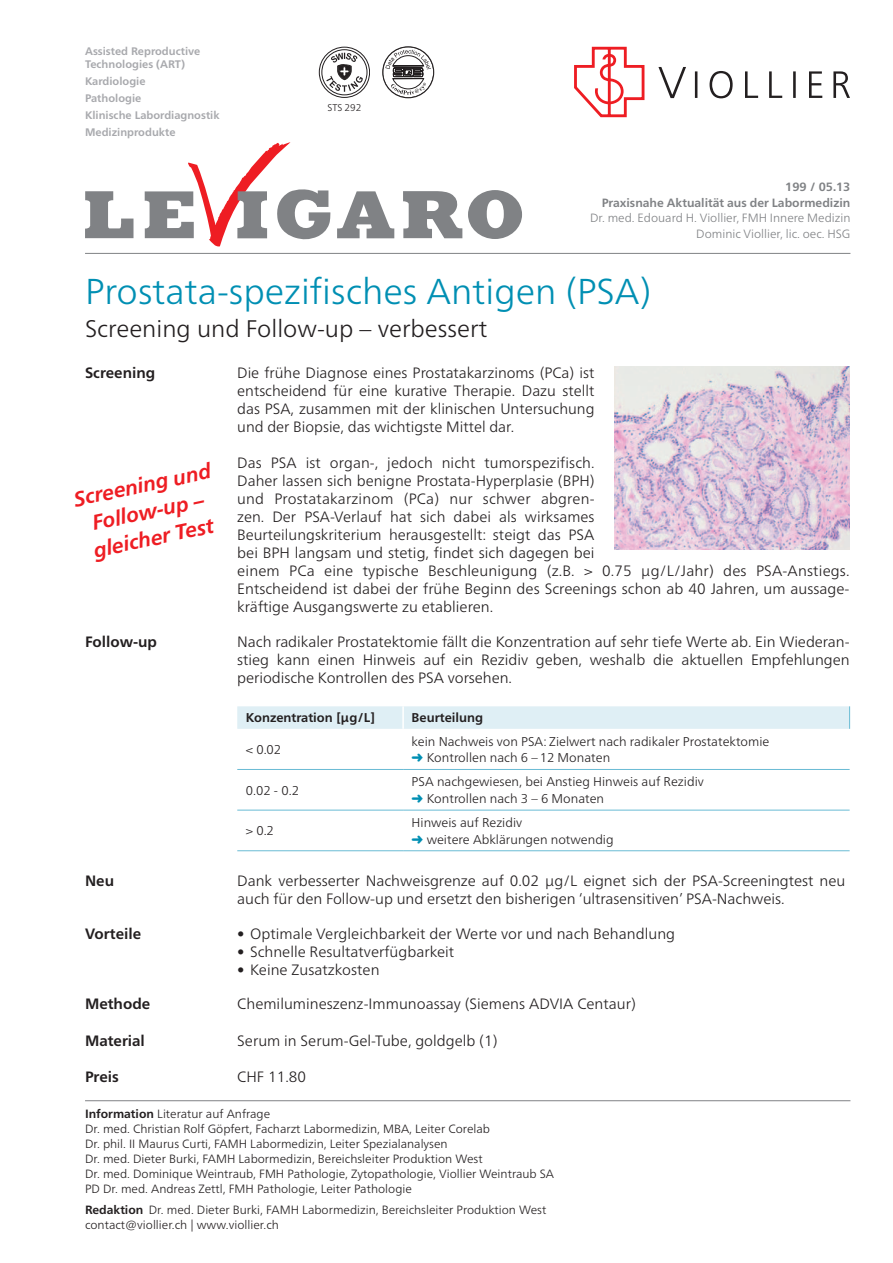
<style>
.page{position:relative;width:893px;height:1263px;background:#fff}
.page>*{position:absolute;margin:0;border:0;box-sizing:border-box;transform-origin:0 0}
.t1{font:300 36px "Frutiger Neue LTW1 G";color:#008fb3}
.t2{font:300 24px "Frutiger Neue LTW1 G";color:#231f20}
.t3{font:italic 700 21px/27px "Frutiger Neue LTW1 G";color:#ee1d23;text-align:center}
.t4{font:300 15px/18px "Frutiger Neue LTW1 G";color:#231f20;text-align:justify}
.t5{font:700 15px "Frutiger Neue LTW1 G";color:#231f20}
.t6{font:300 12.75px/16.5px "Frutiger Neue LTW1 G";color:#231f20}
.t7{font:700 12.75px "Frutiger Neue LTW1 G";color:#231f20}
.t8{font:300 12px/15px "Frutiger Neue LTW1 G";color:#231f20}
.t9{font:300 12px/15.8px "Frutiger Neue LTW1 G";color:#808285;text-align:right}
.t10{font:700 12px/15.8px "Frutiger Neue LTW1 G";color:#808285;text-align:right}
.t11{font:700 10.95px/17px "Frutiger Neue LTW1 G";color:#a8a9ad}
.t12{font:300 9.75px "Frutiger Neue LTW1 G";color:#231f20}
.s1{color:#008fb3}
.s2{font-weight:700}
</style>
<div class="page">
<svg style="left:85px;top:191px;width:48px;height:47px"></svg>
<svg style="left:337px;top:191px;width:57px;height:47px"></svg>
<svg style="left:145px;top:142px;width:186px;height:104px"></svg>
<svg style="left:468px;top:190px;width:54px;height:49px"></svg>
<svg style="left:403px;top:191px;width:59px;height:47px"></svg>
<svg style="left:658px;top:67px;width:28px;height:31px"></svg>
<svg style="left:695px;top:71px;width:155px;height:27px"></svg>
<svg style="left:574px;top:47px;width:71px;height:70px"></svg>
<div style="left:319px;top:47px;width:51px;height:51px;border:1px solid #231f20;border-radius:50%"></div>
<div style="left:322px;top:49px;width:45px;height:46px;border:1px solid #231f20;border-radius:50%"></div>
<svg style="left:326px;top:53px;width:37px;height:39px"></svg>
<svg style="left:385px;top:50px;width:46px;height:45px"></svg>
<div style="left:382px;top:47px;width:52px;height:51px;border:1px solid #231f20;border-radius:50%"></div>
<hr style="left:85px;top:253px;width:765px;height:1px;background:#808285">
<img style="left:615px;top:367px;width:235px;height:182px">
<div style="left:237px;top:706px;width:613px;height:23px;background:#dfeff5"></div>
<hr style="left:237px;top:769px;width:166px;height:1px;background:#69bbd4">
<hr style="left:403px;top:769px;width:447px;height:1px;background:#69bbd4">
<hr style="left:237px;top:810px;width:166px;height:1px;background:#69bbd4">
<hr style="left:403px;top:810px;width:447px;height:1px;background:#69bbd4">
<hr style="left:237px;top:850px;width:166px;height:1px;background:#69bbd4">
<hr style="left:403px;top:850px;width:447px;height:1px;background:#69bbd4">
<hr style="left:402px;top:706px;width:2px;height:23px;background:#fff">
<hr style="left:85px;top:1100px;width:765px;height:1px;background:#808285">
<p class="t11" style="left:85px;top:45px;width:117px;line-height:12.8px">Assisted Reproductive<br>Technologies (ART)</p>
<p class="t11" style="left:85px;top:72px;width:136px">Kardiologie<br>Pathologie<br>Klinische Labordiagnostik<br>Medizinprodukte</p>
<p class="t12" style="left:328px;top:101px;width:35px">STS 292</p>
<p class="t10" style="left:602px;top:179px;width:250px">199 / 05.13<br>Praxisnahe Aktualität aus der Labormedizin</p>
<p class="t9" style="left:590px;top:210px;width:262px">Dr. med. Edouard H. Viollier, FMH Innere Medizin<br>Dominic Viollier, lic. oec. HSG</p>
<h1 class="t1" style="left:85px;top:269px;width:568px">Prostata-spezifisches Antigen (PSA)</h1>
<h2 class="t2" style="left:85px;top:314px;width:404px">Screening und Follow-up – verbessert</h2>
<p class="t5" style="left:85px;top:364px;width:72px">Screening</p>
<p class="t4" style="left:237px;top:364px;width:359px">Die frühe Diagnose eines Prostatakarzinoms (PCa) ist entscheidend für eine kurative Therapie. Dazu stellt das PSA, zusammen mit der klinischen Untersuchung und der Biopsie, das wichtigste Mittel dar.</p>
<p class="t4" style="left:237px;top:454px;width:614px;text-align:left">Das PSA ist organ-, jedoch nicht tumorspezifisch.<br>Daher lassen sich benigne Prostata-Hyperplasie (BPH)<br>und Prostatakarzinom (PCa) nur schwer abgren-<br>zen. Der PSA-Verlauf hat sich dabei als wirksames<br>Beurteilungskriterium herausgestellt: steigt das PSA<br>bei BPH langsam und stetig, findet sich dagegen bei<br>einem PCa eine typische Beschleunigung (z.B. &gt; 0.75 μg/L/Jahr) des PSA-Anstiegs.<br>Entscheidend ist dabei der frühe Beginn des Screenings schon ab 40 Jahren, um aussage&shy;kräftige Ausgangswerte zu etablieren.</p>
<p class="t5" style="left:85px;top:633px;width:73px">Follow-up</p>
<p class="t4" style="left:237px;top:633px;width:614px">Nach radikaler Prostatektomie fällt die Konzentration auf sehr tiefe Werte ab. Ein Wiederan&shy;stieg kann einen Hinweis auf ein Rezidiv geben, weshalb die aktuellen Empfehlungen periodische Kontrollen des PSA vorsehen.</p>
<p class="t7" style="left:246px;top:710px;width:131px">Konzentration [μg/L]</p>
<p class="t7" style="left:412px;top:710px;width:73px">Beurteilung</p>
<p class="t6" style="left:246px;top:741px;width:37px">&lt; 0.02</p>
<p class="t6" style="left:412px;top:733px;width:359px">kein Nachweis von PSA: Zielwert nach radikaler Prostatektomie <span class="s1">➜</span> Kontrollen nach 6 – 12 Monaten</p>
<p class="t6" style="left:246px;top:782px;width:55px">0.02 - 0.2</p>
<p class="t6" style="left:412px;top:773px;width:294px">PSA nachgewiesen, bei Anstieg Hinweis auf Rezidiv <span class="s1">➜</span> Kontrollen nach 3 – 6 Monaten</p>
<p class="t6" style="left:246px;top:822px;width:30px">&gt; 0.2</p>
<p class="t6" style="left:412px;top:814px;width:204px">Hinweis auf Rezidiv<br><span class="s1">➜</span> weitere Abklärungen notwendig</p>
<p class="t5" style="left:85px;top:872px;width:31px">Neu</p>
<p class="t4" style="left:237px;top:871px;width:610px">Dank verbesserter Nachweisgrenze auf 0.02 μg/L eignet sich der PSA-Screeningtest neu auch für den Follow-up und ersetzt den bisherigen ‘ultrasensitiven’ PSA-Nachweis.</p>
<p class="t5" style="left:85px;top:924px;width:58px">Vorteile</p>
<p class="t4" style="left:237px;top:924px;width:439px">• Optimale Vergleichbarkeit der Werte vor und nach Behandlung</p>
<p class="t4" style="left:237px;top:942px;width:218px">• Schnelle Resultatverfügbarkeit</p>
<p class="t4" style="left:237px;top:960px;width:144px">• Keine Zusatzkosten</p>
<p class="t5" style="left:85px;top:995px;width:67px">Methode</p>
<p class="t4" style="left:237px;top:995px;width:400px">Chemilumineszenz-Immunoassay (Siemens ADVIA Centaur)</p>
<p class="t5" style="left:85px;top:1031px;width:61px">Material</p>
<p class="t4" style="left:237px;top:1031px;width:262px">Serum in Serum-Gel-Tube, goldgelb (1)</p>
<p class="t5" style="left:85px;top:1067px;width:35px">Preis</p>
<p class="t4" style="left:237px;top:1067px;width:70px">CHF 11.80</p>
<h3 class="t3" style="left:72px;top:486px;width:141px;rotate:-12deg">Screening und<br>Follow-up – gleicher Test</h3>
<p class="t8" style="left:85px;top:1106px;width:471px"><span class="s2">Information</span> Literatur auf Anfrage<br>Dr. med. Christian Rolf Göpfert, Facharzt Labormedizin, MBA, Leiter Corelab<br>Dr. phil. II Maurus Curti, FAMH Labormedizin, Leiter Spezialanalysen<br>Dr. med. Dieter Burki, FAMH Labormedizin, Bereichsleiter Produktion West<br>Dr. med. Dominique Weintraub, FMH Pathologie, Zytopathologie, Viollier Weintraub SA PD Dr. med. Andreas Zettl, FMH Pathologie, Leiter Pathologie</p>
<p class="t8" style="left:85px;top:1202px;width:463px"><span class="s2">Redaktion</span> Dr. med. Dieter Burki, FAMH Labormedizin, Bereichsleiter Produktion West contact@viollier.ch | www.viollier.ch</p>
</div>
